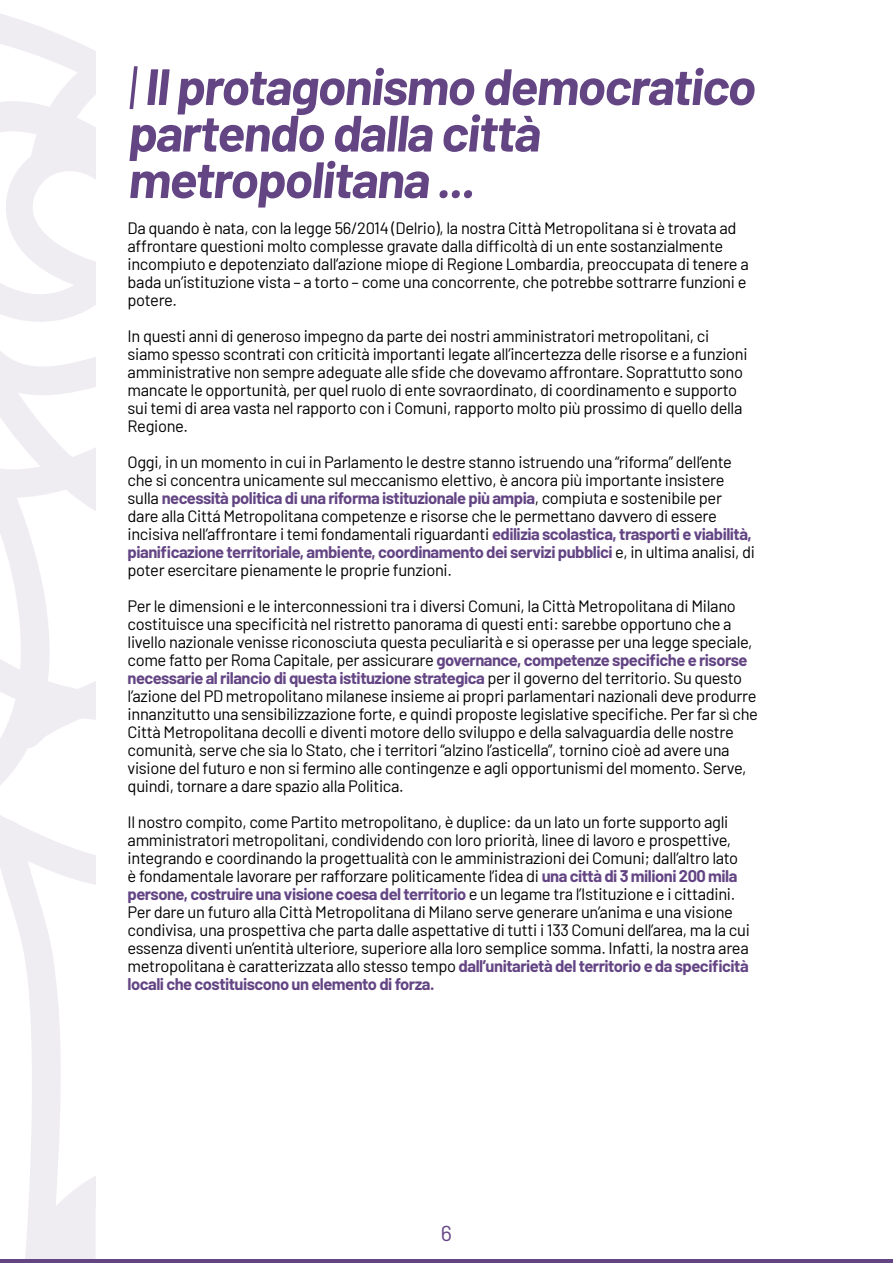
<style>
.page{position:relative;width:893px;height:1263px;background:#fff}
.page>*{position:absolute;margin:0;border:0;box-sizing:border-box;transform-origin:0 0}
.t1{font:700 51px/46.5px "Barlow";color:#644584}
.t2{font:21.75px "Barlow";color:#644584}
.t3{font:16.5px/18px "Barlow";letter-spacing:-.02em;color:#000}
.s1{font-weight:400}
.s2{font-weight:700;color:#644584}
</style>
<div class="page">
<hr style="left:0;top:1259px;width:893px;height:4px;background:#644584">
<svg style="left:0;top:734px;width:49px;height:51px"></svg>
<svg style="left:0;top:14px;width:96px;height:720px"></svg>
<svg style="left:0;top:815px;width:96px;height:444px"></svg>
<h1 class="t1" style="left:128px;top:59px;width:636px"><span class="s1">|</span>Ilprotagonismo democratico partendo dalla città metropolitana ...</h1>
<p class="t3" style="left:128px;top:218px;width:623px">Da quando è nata, con la legge 56/2014 (Delrio), la nostra Città Metropolitana si è trovata ad affrontare questioni molto complesse gravate dalla difficoltà di un ente sostanzialmente incompiuto e depotenziato dall’azione miope di Regione Lombardia, preoccupata di tenere a bada un’istituzione vista – a torto – come una concorrente, che potrebbe sottrarre funzioni e potere.</p>
<p class="t3" style="left:128px;top:326px;width:622px">In questi anni di generoso impegno da parte dei nostri amministratori metropolitani, ci siamo spesso scontrati con criticità importanti legate all’incertezza delle risorse e a funzioni amministrative non sempre adeguate alle sfide che dovevamo affrontare. Soprattutto sono mancate le opportunità, per quel ruolo di ente sovraordinato, di coordinamento e supporto sui temi di area vasta nel rapporto con i Comuni, rapporto molto più prossimo di quello della Regione.</p>
<p class="t3" style="left:128px;top:452px;width:629px">Oggi, in un momento in cui in Parlamento le destre stanno istruendo una “riforma” dell’ente che si concentra unicamente sul meccanismo elettivo, è ancora più importante insistere sulla <span class="s2">necessità politica di una riforma istituzionale più ampia</span>, compiuta e sostenibile per dare alla Cittá Metropolitana competenze e risorse che le permettano davvero di essere incisiva nell’affrontare i temi fondamentali riguardanti <span class="s2">edilizia scolastica, trasporti e viabilità, pianificazione territoriale, ambiente, coordinamento dei servizi pubblici</span> e, in ultima analisi, di poter esercitare pienamente le proprie funzioni.</p>
<p class="t3" style="left:128px;top:596px;width:632px">Per le dimensioni e le interconnessioni tra i diversi Comuni, la Città Metropolitana di Milano costituisce una specificità nel ristretto panorama di questi enti: sarebbe opportuno che a livello nazionale venisse riconosciuta questa peculiarità e si operasse per una legge speciale, come fatto per Roma Capitale, per assicurare <span class="s2">governance, competenze specifiche e risorse necessarie al rilancio di questa istituzione strategica</span> per il governo del territorio. Su questo l’azione del PD metropolitano milanese insieme ai propri parlamentari nazionali deve produrre innanzitutto una sensibilizzazione forte, e quindi proposte legislative specifiche. Per far sì che Città Metropolitana decolli e diventi motore dello sviluppo e della salvaguardia delle nostre comunità, serve che sia lo Stato, che i territori “alzino l’asticella”, tornino cioè ad avere una visione del futuro e non si fermino alle contingenze e agli opportunismi del momento. Serve, quindi, tornare a dare spazio alla Politica.</p>
<p class="t3" style="left:128px;top:812px;width:624px">Il nostro compito, come Partito metropolitano, è duplice: da un lato un forte supporto agli amministratori metropolitani, condividendo con loro priorità, linee di lavoro e prospettive, integrando e coordinando la progettualità con le amministrazioni dei Comuni; dall’altro lato<br>è fondamentale lavorare per rafforzare politicamente l’idea di <span class="s2">una città di 3 milioni 200 mila persone, costruire una visione coesa del territorio</span> e un legame tra l’Istituzione e i cittadini.<br>Per dare un futuro alla Città Metropolitana di Milano serve generare un’anima e una visione condivisa, una prospettiva che parta dalle aspettative di tutti i 133 Comuni dell’area, ma la cui essenza diventi un’entità ulteriore, superiore alla loro semplice somma. Infatti, la nostra area metropolitana è caratterizzata allo stesso tempo <span class="s2">dall’unitarietà del territorio e da specificità locali che costituiscono un elemento di forza.</span></p>
<h2 class="t2" style="left:441px;top:1218px;width:13px">6</h2>
</div>
